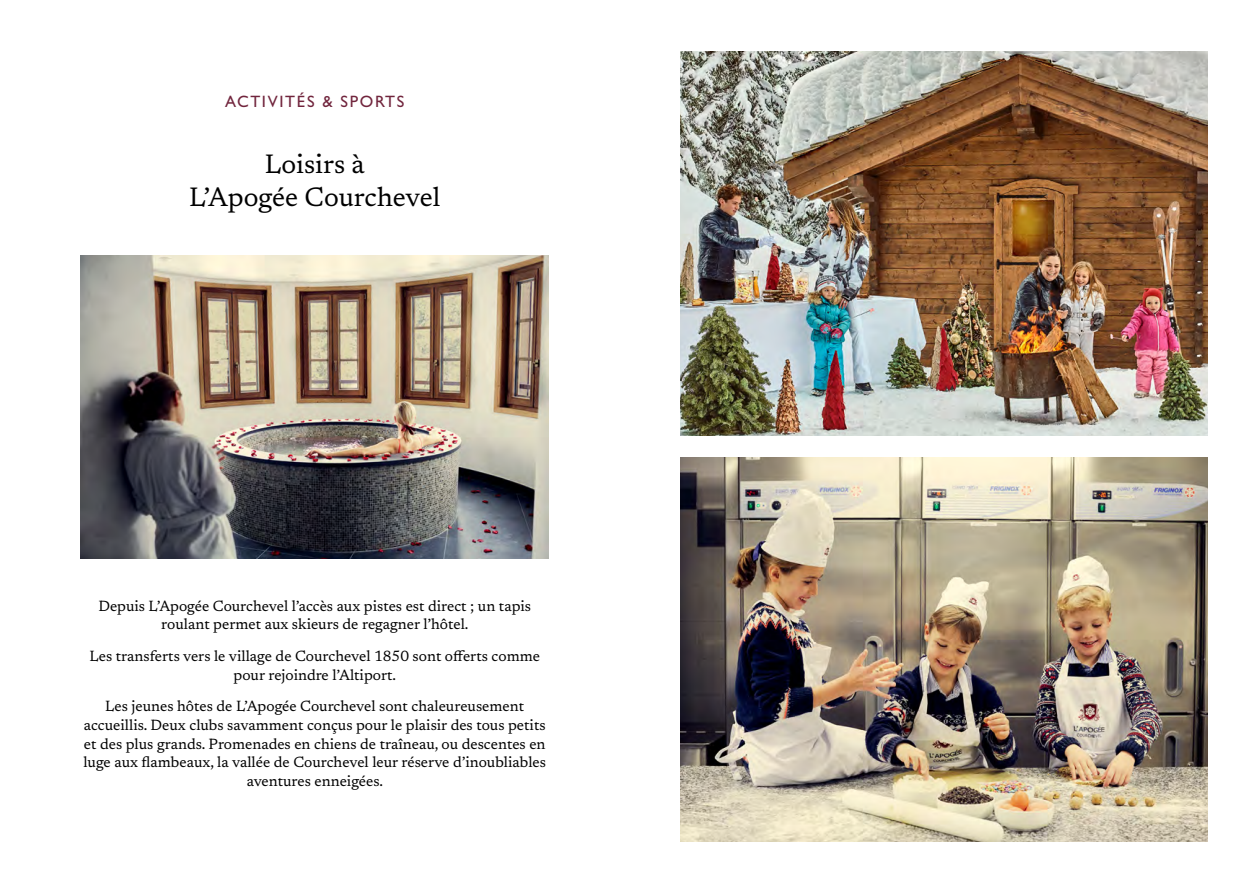
<style>
.page{position:relative;width:1259px;height:893px;background:#fff}
.page>*{position:absolute;margin:0;border:0;box-sizing:border-box;transform-origin:0 0}
.t1{font:27px/32.4px "Newsreader";color:#000;text-align:center}
.t2{font:500 16.5px "Gill Sans MT Pro";letter-spacing:.1em;color:#71253d}
.t3{font:15px/18.8px "Newsreader";color:#000;text-align:center}
</style>
<div class="page">
<img style="left:81px;top:255px;width:468px;height:303px">
<img style="left:680px;top:51px;width:528px;height:385px">
<img style="left:680px;top:457px;width:528px;height:385px">
<p class="t2" style="left:225px;top:91px;width:181px">ACTIVITÉS &amp; SPORTS</p>
<h1 class="t1" style="left:189px;top:146px;width:253px">Loisirs à<br>L’Apogée Courchevel</h1>
<p class="t3" style="left:98px;top:595px;width:434px">Depuis L’Apogée Courchevel l’accès aux pistes est direct ; un tapis roulant permet aux skieurs de regagner l’hôtel.</p>
<p class="t3" style="left:89px;top:646px;width:452px">Les transferts vers le village de Courchevel 1850 sont offerts comme pour rejoindre l’Altiport.</p>
<p class="t3" style="left:83px;top:696px;width:464px">Les jeunes hôtes de L’Apogée Courchevel sont chaleureusement accueillis. Deux clubs savamment conçus pour le plaisir des tous petits et des plus grands. Promenades en chiens de traîneau, ou descentes en luge aux flambeaux, la vallée de Courchevel leur réserve d’inoubliables aventures enneigées.</p>
</div>
